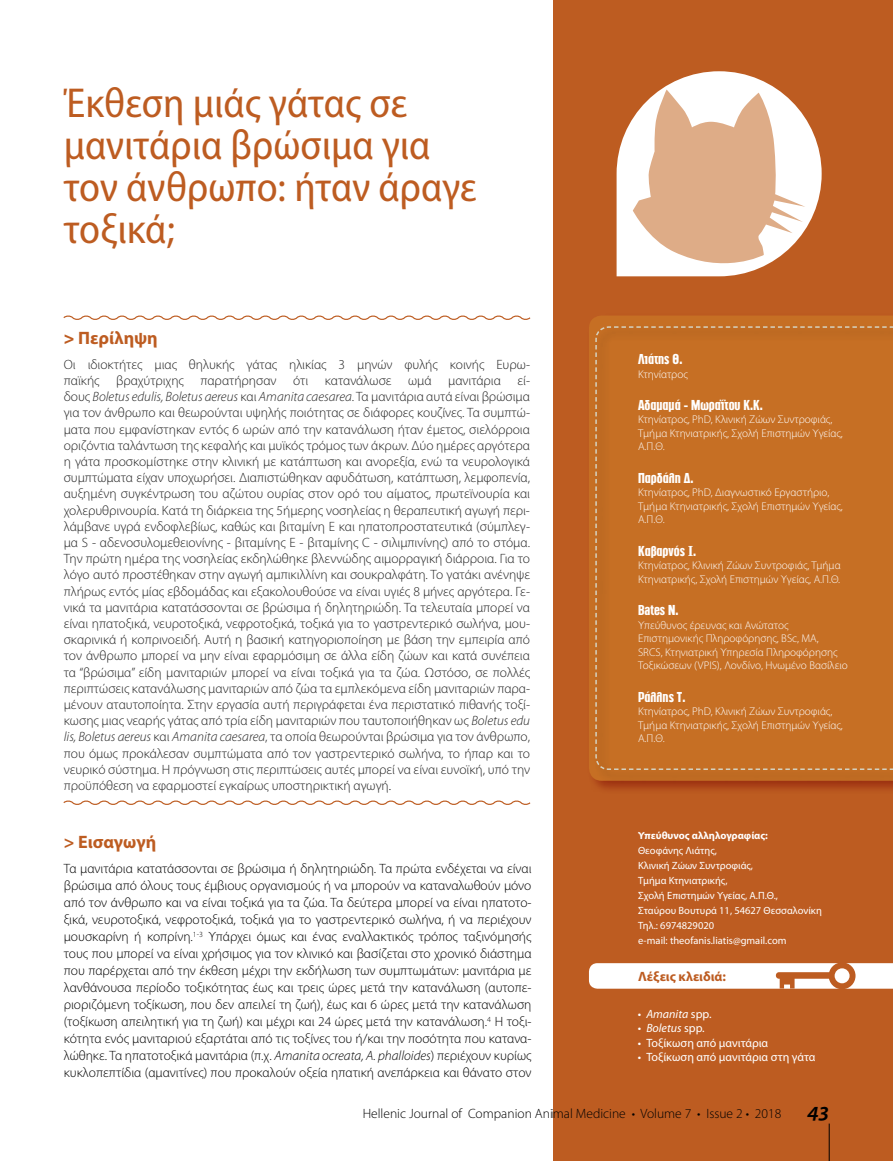
<style>
.page{position:relative;width:893px;height:1161px;background:#fff}
.page>*{position:absolute;margin:0;border:0;box-sizing:border-box;transform-origin:0 0}
.t1{font:semi-condensed 42px/42px "Myriad Pro";color:#bd5c21}
.t2{font:700 18px "Myriad Pro";color:#bd5c21}
.t3{font:300 13.5px/16.2px "Myriad Pro";color:#222;text-align:justify}
.t4{font:300 13.5px/17px "Myriad Pro";color:#000;text-align:justify}
.t5{font:13.5px "PF Diesel Solid";color:#fff}
.t6{font:700 13.5px "Myriad Pro";color:#bd5c21}
.t7{font:12px "Myriad Pro";color:#fff}
.t8{font:italic 12px "Myriad Pro";color:#fff}
.t9{font:300 11.25px/13.5px "Myriad Pro";color:#fff}
.t10{font:10.5px/15px "Myriad Pro";color:#fff}
.t11{font:700 10.5px "Myriad Pro";color:#fff}
.s1{font-weight:900}
.s2{font-style:italic}
.s3{color:#000}
.s4{font-style:normal}
.s5{font-weight:600;font-style:italic;font-size:22.5px}
</style>
<div class="page">
<div style="left:553px;top:0;width:340px;height:1161px;background:#bd5c21"></div>
<svg style="left:617px;top:71px;width:205px;height:205px"></svg>
<svg style="left:63px;top:315px;width:468px;height:5px"></svg>
<svg style="left:63px;top:800px;width:468px;height:5px"></svg>
<div style="left:587px;top:313px;width:306px;height:482px;background:#000;opacity:.45"></div>
<div style="left:589px;top:315px;width:304px;height:466px;background:#c66f24"></div>
<div style="left:594px;top:325px;width:299px;height:459px;background:#000;opacity:.45"></div>
<div style="left:595px;top:326px;width:298px;height:445px;background:#c66f24"></div>
<svg style="left:589px;top:963px;width:304px;height:26px;background:#f6e9e2"></svg>
<svg style="left:633px;top:89px;width:172px;height:187px;background:#e8c7af"></svg>
<h1 class="t1" style="left:64px;top:82px;width:415px">Έκθεση μιάς γάτας σε μανιτάρια βρώσιμα για τον άνθρωπο: ήταν άραγε τοξικά;</h1>
<h2 class="t2" style="left:64px;top:328px;width:95px"><span class="s1">&gt;</span> Περίληψη</h2>
<p class="t3" style="left:64px;top:356px;width:468px">Οι ιδιοκτήτες μιας θηλυκής γάτας ηλικίας 3 μηνών φυλής κοινής Ευρω&shy;παϊκής βραχύτριχης παρατήρησαν ότι κατανάλωσε ωμά μανιτάρια εί&shy;δους <span class="s2">Boletus edulis, Boletus aereus</span> και <span class="s2">Amanita caesarea</span>. Τα μανιτάρια αυτά είναι βρώσιμα για τον άνθρωπο και θεωρούνται υψηλής ποιότητας σε διάφορες κουζίνες. Τα συμπτώ&shy;ματα που εμφανίστηκαν εντός 6 ωρών από την κατανάλωση ήταν έμετος, σιελόρροια οριζόντια ταλάντωση της κεφαλής και μυϊκός τρόμος των άκρων. Δύο ημέρες αργότερα η γάτα προσκομίστηκε στην κλινική με κατάπτωση και ανορεξία, ενώ τα νευρολογικά συμπτώματα είχαν υποχωρήσει. Διαπιστώθηκαν αφυδάτωση, κατάπτωση, λεμφοπενία, αυξημένη συγκέντρωση του αζώτου ουρίας στον ορό του αίματος, πρωτεϊνουρία και χολερυθρινουρία. Κατά τη διάρκεια της 5ήμερης νοσηλείας η θεραπευτική αγωγή περι&shy;λάμβανε υγρά ενδοφλεβίως, καθώς και βιταμίνη Ε και ηπατοπροστατευτικά (σύμπλεγ&shy;μα S - αδενοσυλομεθειονίνης - βιταμίνης Ε - βιταμίνης C - σιλιμπινίνης) από το στόμα.<br>Την πρώτη ημέρα της νοσηλείας εκδηλώθηκε βλεννώδης αιμορραγική διάρροια. Για το λόγο αυτό προστέθηκαν στην αγωγή αμπικιλλίνη και σουκραλφάτη. Το γατάκι ανένηψε πλήρως εντός μίας εβδομάδας και εξακολουθούσε να είναι υγιές 8 μήνες αργότερα. Γε&shy;νικά τα μανιτάρια κατατάσσονται σε βρώσιμα ή δηλητηριώδη. Τα τελευταία μπορεί να είναι ηπατοξικά, νευροτοξικά, νεφροτοξικά, τοξικά για το γαστρεντερικό σωλήνα, μου&shy;σκαρινικά ή κοπρινοειδή. Αυτή η βασική κατηγοριοποίηση με βάση την εμπειρία από τον άνθρωπο μπορεί να μην είναι εφαρμόσιμη σε άλλα είδη ζώων και κατά συνέπεια τα “βρώσιμα” είδη μανιταριών μπορεί να είναι τοξικά για τα ζώα. Ωστόσο, σε πολλές περιπτώσεις κατανάλωσης μανιταριών από ζώα τα εμπλεκόμενα είδη μανιταριών παρα&shy;μένουν αταυτοποίητα. Στην εργασία αυτή περιγράφεται ένα περιστατικό πιθανής τοξί&shy;κωσης μιας νεαρής γάτας από τρία είδη μανιταριών που ταυτοποιήθηκαν ως <span class="s2">Boletus edu lis, Boletus aereus</span> και <span class="s2">Amanita caesarea</span>, τα οποία θεωρούνται βρώσιμα για τον άνθρωπο, που όμως προκάλεσαν συμπτώματα από τον γαστρεντερικό σωλήνα, το ήπαρ και το νευρικό σύστημα. Η πρόγνωση στις περιπτώσεις αυτές μπορεί να είναι ευνοϊκή, υπό την προϋπόθεση να εφαρμοστεί εγκαίρως υποστηρικτική αγωγή<span class="s3">.</span></p>
<h2 class="t2" style="left:64px;top:831px;width:94px">&gt; Εισαγωγή</h2>
<p class="t4" style="left:64px;top:860px;width:469px">Τα μανιτάρια κατατάσσονται σε βρώσιμα ή δηλητηριώδη. Τα πρώτα ενδέχεται να είναι βρώσιμα από όλους τους έμβιους οργανισμούς ή να μπορούν να καταναλωθούν μόνο από τον άνθρωπο και να είναι τοξικά για τα ζώα. Τα δεύτερα μπορεί να είναι ηπατοτο&shy;ξικά, νευροτοξικά, νεφροτοξικά, τοξικά για το γαστρεντερικό σωλήνα, ή να περιέχουν μουσκαρίνη ή κοπρίνη.<sup>1-3</sup> Υπάρχει όμως και ένας εναλλακτικός τρόπος ταξινόμησής τους που μπορεί να είναι χρήσιμος για τον κλινικό και βασίζεται στο χρονικό διάστημα που παρέρχεται από την έκθεση μέχρι την εκδήλωση των συμπτωμάτων: μανιτάρια με λανθάνουσα περίοδο τοξικότητας έως και τρεις ώρες μετά την κατανάλωση (αυτοπε&shy;ριοριζόμενη τοξίκωση, που δεν απειλεί τη ζωή), έως και 6 ώρες μετά την κατανάλωση (τοξίκωση απειλητική για τη ζωή) και μέχρι και 24 ώρες μετά την κατανάλωση.<sup>4</sup> Η τοξι&shy;κότητα ενός μανιταριού εξαρτάται από τις τοξίνες του ή/και την ποσότητα που κατανα&shy;λώθηκε. Τα ηπατοτοξικά μανιτάρια (π.χ. <span class="s2">Amanita ocreata, A. phalloides</span>) περιέχουν κυρίως κυκλοπεπτίδια (αμανιτίνες) που προκαλούν οξεία ηπατική ανεπάρκεια και θάνατο στον</p>
<p class="t5" style="left:638px;top:352px;width:46px">Λιάτης Θ.</p>
<p class="t9" style="left:638px;top:367px;width:51px">Κτηνίατρος</p>
<p class="t5" style="left:638px;top:397px;width:126px">Aδαμαμά - Μωραΐτου K.Κ.</p>
<p class="t9" style="left:638px;top:413px;width:206px">Κτηνίατρος, PhD, Κλινική Ζώων Συντροφιάς,<br>Τμήμα Κτηνιατρικής, Σχολή Επιστημών Υγείας,<br>Α.Π.Θ.</p>
<p class="t5" style="left:638px;top:470px;width:57px">Παρδάλη Δ.</p>
<p class="t9" style="left:638px;top:486px;width:206px">Κτηνίατρος, PhD, Διαγνωστικό Εργαστήριο,<br>Τμήμα Κτηνιατρικής, Σχολή Επιστημών Υγείας,<br>Α.Π.Θ.</p>
<p class="t5" style="left:638px;top:543px;width:60px">Καβαρνός I.</p>
<p class="t9" style="left:638px;top:559px;width:204px">Κτηνίατρος, Κλινική Ζώων Συντροφιάς, Τμήμα<br>Κτηνιατρικής, Σχολή Επιστημών Υγείας, A.Π.Θ.</p>
<p class="t5" style="left:638px;top:603px;width:42px">Bates N.</p>
<p class="t9" style="left:638px;top:618px;width:211px">Υπεύθυνος έρευνας και Ανώτατος Επιστημονικής Πληροφόρησης, BSc, MA,<br>SRCS, Κτηνιατρική Υπηρεσία Πληροφόρησης Τοξικώσεων (VPIS), Λονδίνο, Ηνωμένο Βασίλειο</p>
<p class="t5" style="left:638px;top:689px;width:49px">Ράλλης T.</p>
<p class="t9" style="left:638px;top:705px;width:206px">Κτηνίατρος, PhD, Κλινική Ζώων Συντροφιάς,<br>Τμήμα Κτηνιατρικής, Σχολή Επιστημών Υγείας,<br>Α.Π.Θ.</p>
<p class="t11" style="left:638px;top:829px;width:131px">Υπεύθυνος αλληλογραφίας:</p>
<p class="t10" style="left:638px;top:843px;width:185px">Θεοφάνης Λιάτης,<br>Κλινική Ζώων Συντροφιάς,<br>Τμήμα Κτηνιατρικής,<br>Σχολή Επιστημών Υγείας, Α.Π.Θ.,<br>Σταύρου Βουτυρά 11, 54627 Θεσσαλονίκη<br>Tηλ.: 6974829020<br>e-mail: theofanis.liatis@gmail.com</p>
<p class="t6" style="left:638px;top:969px;width:90px">Λέξεις κλειδιά:</p>
<p class="t8" style="left:638px;top:1007px;width:75px">• Amanita <span class="s4">spp.</span></p>
<p class="t8" style="left:638px;top:1021px;width:68px">• Boletus <span class="s4">spp.</span></p>
<p class="t7" style="left:638px;top:1036px;width:132px">• Tοξίκωση από μανιτάρια</p>
<p class="t7" style="left:638px;top:1050px;width:179px">• Tοξίκωση από μανιτάρια στη γάτα</p>
<p class="t4" style="left:363px;top:1105px;width:468px">Hellenic Journal of Companion Animal Medicine • Volume 7 • Issue 2 • 2018 <span class="s5">43</span></p>
</div>
